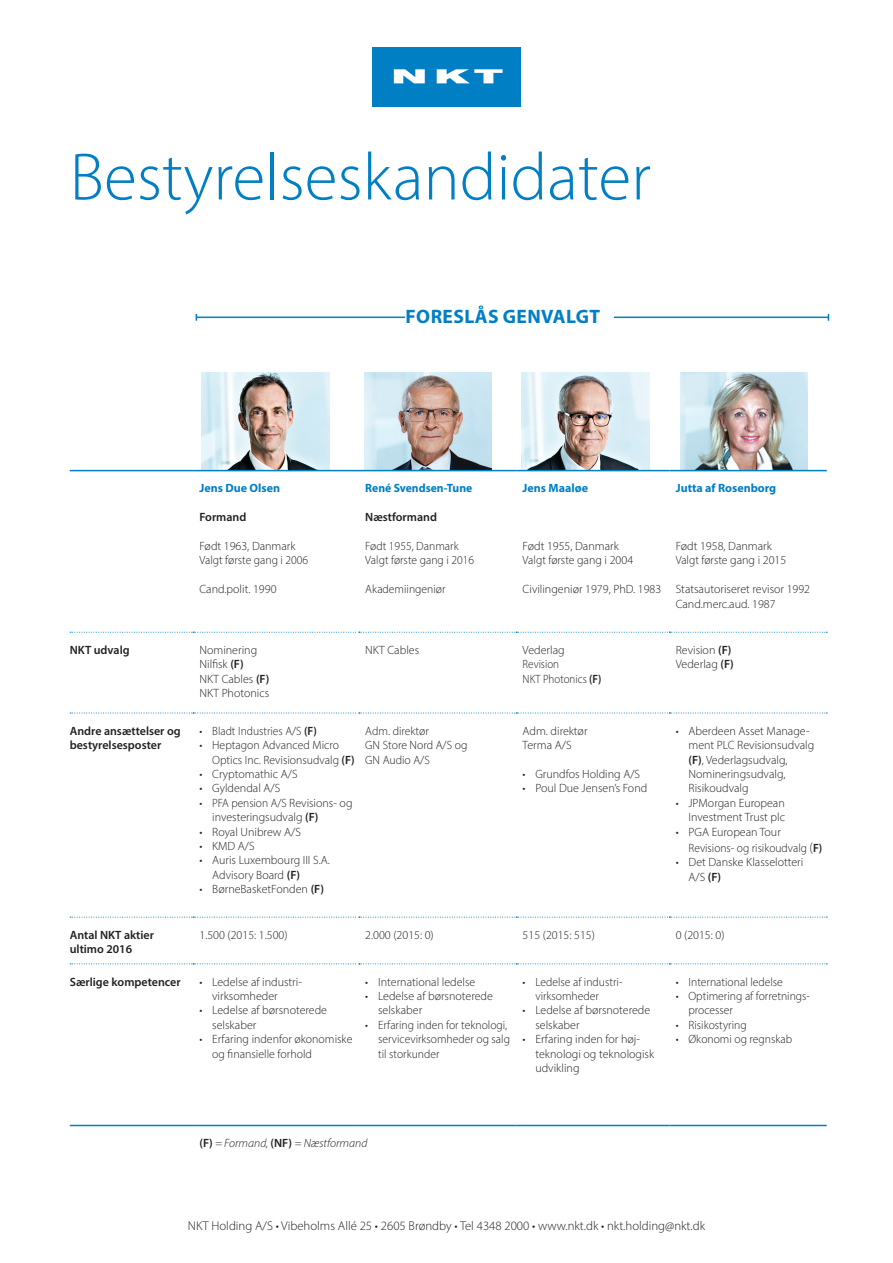
<style>
.page{position:relative;width:893px;height:1263px;background:#fff}
.page>*{position:absolute;margin:0;border:0;box-sizing:border-box;transform-origin:0 0}
.Side_overskrift_45_p{font:300 67.5px "Myriad Pro";color:#007fc5}
.Overskrift_2{font:700 19.5px "Myriad Pro";letter-spacing:.02em;color:#007fc5}
.Brødtekst{font:300 12.75px "Myriad Pro";color:#231f20}
.Brødtekst-2{font:300 12px/14.4px "Myriad Pro";color:#231f20}
.Brødtekst-3{font:600 12px/14.4px "Myriad Pro";color:#231f20}
.Brødtekst-4{font:300 12px/14.4px "Myriad Pro";color:#231f20;scale:.95 1}
.Overskrift_1{font:700 12px "Myriad Pro";color:#007fc5}
.Overskrift_1-2{font:300 12px "Myriad Pro";color:#231f20}
.Brødtekst-5{font:italic 300 12px "Myriad Pro";color:#231f20}
.Brødtekst-6{font:300 12px "Myriad Pro";color:#231f20;scale:.92 1}
.Brødtekst-7{font:300 12px "Myriad Pro";color:#231f20;scale:.96 1}
.Brødtekst-8{font:700 12px "Myriad Pro";color:#007fc5}
.s1{font-weight:600}
.s2{font-size:13.5px}
.s3{font-weight:600;font-style:normal}
</style>
<div class="page">
<img style="left:364px;top:372px;width:128px;height:98px">
<img style="left:522px;top:372px;width:127px;height:98px">
<img style="left:202px;top:372px;width:127px;height:98px">
<img style="left:680px;top:372px;width:128px;height:98px">
<hr style="left:196px;top:317px;width:632px;height:1px;background:#007fc5">
<hr style="left:70px;top:1125px;width:123px;height:1px;background:#007fc5">
<hr style="left:193px;top:1125px;width:166px;height:1px;background:#007fc5">
<hr style="left:359px;top:1125px;width:157px;height:1px;background:#007fc5">
<hr style="left:516px;top:1125px;width:153px;height:1px;background:#007fc5">
<hr style="left:669px;top:1125px;width:158px;height:1px;background:#007fc5">
<svg style="left:70px;top:963px;width:757px;height:1px"></svg>
<hr style="left:70px;top:470px;width:123px;height:1px;background:#007fc5">
<hr style="left:193px;top:470px;width:166px;height:1px;background:#007fc5">
<hr style="left:516px;top:470px;width:153px;height:1px;background:#007fc5">
<hr style="left:669px;top:470px;width:158px;height:1px;background:#007fc5">
<hr style="left:359px;top:470px;width:157px;height:1px;background:#007fc5">
<svg style="left:70px;top:917px;width:757px;height:1px"></svg>
<svg style="left:70px;top:632px;width:757px;height:1px"></svg>
<svg style="left:70px;top:713px;width:757px;height:1px"></svg>
<div style="left:406px;top:298px;width:208px;height:35px;background:#fff"></div>
<div style="left:372px;top:47px;width:149px;height:59px;background:#007fc5"></div>
<svg style="left:394px;top:69px;width:31px;height:14px"></svg>
<svg style="left:437px;top:69px;width:66px;height:14px"></svg>
<p class="Side_overskrift_45_p" style="left:70px;top:136px;width:583px">Bestyrelseskandidater</p>
<p class="Overskrift_2" style="left:406px;top:303px;width:196px">FORESLÅS GENVALGT</p>
<p class="Brødtekst-8" style="left:199px;top:480px;width:82px">Jens Due Olsen</p>
<p class="Brødtekst-3" style="left:199px;top:510px;width:48px">Formand</p>
<p class="Brødtekst-2" style="left:199px;top:539px;width:98px">Født 1963, Danmark</p>
<p class="Brødtekst-2" style="left:199px;top:553px;width:110px">Valgt første gang i 2006</p>
<p class="Brødtekst-2" style="left:199px;top:582px;width:79px">Cand.polit. 1990</p>
<p class="Overskrift_1" style="left:365px;top:480px;width:109px">René Svendsen-Tune</p>
<p class="Brødtekst-3" style="left:365px;top:510px;width:73px">Næstformand</p>
<p class="Brødtekst-2" style="left:365px;top:539px;width:95px">Født 1955, Danmark</p>
<p class="Brødtekst-2" style="left:365px;top:553px;width:110px">Valgt første gang i 2016</p>
<p class="Brødtekst-2" style="left:365px;top:582px;width:82px">Akademiingeniør</p>
<p class="Overskrift_1" style="left:523px;top:480px;width:67px">Jens Maaløe</p>
<p class="Overskrift_1-2" style="left:523px;top:539px;width:98px">Født 1955, Danmark</p>
<p class="Brødtekst-2" style="left:523px;top:553px;width:112px">Valgt første gang i 2004</p>
<p class="Brødtekst-2" style="left:523px;top:582px;width:140px">Civilingeniør 1979, PhD. 1983</p>
<p class="Brødtekst-3" style="left:70px;top:642px;width:61px">NKT udvalg</p>
<p class="Brødtekst-2" style="left:199px;top:643px;width:59px">Nominering</p>
<p class="Brødtekst-2" style="left:199px;top:657px;width:46px">Nilfisk <span class="s1">(F)</span></p>
<p class="Brødtekst-2" style="left:199px;top:671px;width:71px">NKT Cables <span class="s1">(F)</span></p>
<p class="Brødtekst-2" style="left:199px;top:686px;width:71px">NKT Photonics</p>
<p class="Brødtekst-3" style="left:70px;top:723px;width:112px">Andre ansættelser og bestyrelsesposter</p>
<p class="Brødtekst-7" style="left:199px;top:723px;width:124px">• Bladt Industries A/S <span class="s1">(F)</span></p>
<p class="Brødtekst-2" style="left:212px;top:738px;width:144px;text-indent:-13px">• Heptagon Advanced Micro<br>Optics Inc. Revisionsudvalg <span class="s1">(F)</span></p>
<p class="Brødtekst-2" style="left:199px;top:767px;width:100px">• Cryptomathic A/S</p>
<p class="Brødtekst-2" style="left:199px;top:781px;width:82px">• Gyldendal A/S</p>
<p class="Brødtekst-4" style="left:212px;top:795px;width:149px;text-indent:-13px">• PFA pension A/S Revisions- og investeringsudvalg <span class="s1">(F)</span></p>
<p class="Brødtekst-2" style="left:199px;top:824px;width:103px">• Royal Unibrew A/S</p>
<p class="Brødtekst-2" style="left:199px;top:839px;width:57px">• KMD A/S</p>
<p class="Brødtekst-2" style="left:212px;top:853px;width:119px;text-indent:-13px">• Auris Luxembourg III S.A.<br>Advisory Board <span class="s1">(F)</span></p>
<p class="Brødtekst-2" style="left:199px;top:882px;width:126px">• BørneBasketFonden <span class="s1">(F)</span></p>
<p class="Brødtekst-2" style="left:365px;top:643px;width:55px">NKT Cables</p>
<p class="Brødtekst-2" style="left:523px;top:643px;width:44px">Vederlag</p>
<p class="Brødtekst-6" style="left:523px;top:657px;width:41px">Revision</p>
<p class="Brødtekst-6" style="left:523px;top:671px;width:87px">NKT Photonics <span class="s1">(F)</span></p>
<p class="Brødtekst-2" style="left:365px;top:723px;width:65px">Adm. direktør</p>
<p class="Brødtekst-2" style="left:365px;top:738px;width:104px">GN Store Nord A/S og</p>
<p class="Brødtekst-2" style="left:365px;top:752px;width:66px">GN Audio A/S</p>
<p class="Brødtekst-2" style="left:523px;top:723px;width:66px">Adm. direktør</p>
<p class="Brødtekst-2" style="left:523px;top:738px;width:50px">Terma A/S</p>
<p class="Brødtekst-2" style="left:523px;top:767px;width:119px">• Grundfos Holding A/S</p>
<p class="Brødtekst-2" style="left:523px;top:781px;width:126px">• Poul Due Jensen’s Fond</p>
<p class="Overskrift_1" style="left:676px;top:480px;width:102px">Jutta af Rosenborg</p>
<p class="Overskrift_1-2" style="left:676px;top:539px;width:98px">Født 1958, Danmark</p>
<p class="Brødtekst-2" style="left:676px;top:553px;width:112px">Valgt første gang i 2015</p>
<p class="Brødtekst-2" style="left:676px;top:582px;width:136px">Statsautoriseret revisor 1992<br>Cand.merc.aud. 1987</p>
<p class="Brødtekst-2" style="left:676px;top:643px;width:57px">Revision <span class="s1">(F)</span></p>
<p class="Brødtekst-2" style="left:676px;top:657px;width:60px">Vederlag <span class="s1">(F)</span></p>
<p class="Brødtekst-2" style="left:688px;top:723px;width:127px;text-indent:-13px">• Aberdeen Asset Manage&shy;ment PLC Revisionsudvalg <span class="s1">(F)</span>, Vederlagsudvalg,<br>Nomineringsudvalg,<br>Risikoudvalg</p>
<p class="Brødtekst-2" style="left:676px;top:795px;width:111px;text-align:right">• JPMorgan European<br>Investment Trust plc</p>
<p class="Brødtekst-2" style="left:688px;top:823px;width:135px;line-height:16.2px;text-indent:-13px">• PGA European Tour<br>Revisions- og risikoudvalg <span class="s2">(</span><span class="s1">F)</span></p>
<p class="Brødtekst-2" style="left:688px;top:855px;width:116px;text-indent:-13px">• Det Danske Klasselotteri<br>A/S <span class="s1">(F)</span></p>
<p class="Brødtekst-3" style="left:70px;top:927px;width:86px">Antal NKT aktier</p>
<p class="Brødtekst-3" style="left:70px;top:942px;width:64px">ultimo 2016</p>
<p class="Brødtekst-2" style="left:199px;top:927px;width:90px">1.500 (2015: 1.500)</p>
<p class="Brødtekst-2" style="left:365px;top:927px;width:70px">2.000 (2015: 0)</p>
<p class="Brødtekst-2" style="left:523px;top:927px;width:74px">515 (2015: 515)</p>
<p class="Brødtekst-2" style="left:676px;top:927px;width:50px">0 (2015: 0)</p>
<p class="Brødtekst-3" style="left:70px;top:974px;width:112px">Særlige kompetencer</p>
<p class="Brødtekst-2" style="left:212px;top:974px;width:91px;text-indent:-13px">• Ledelse af industri&shy;virksomheder</p>
<p class="Brødtekst-2" style="left:212px;top:1003px;width:116px;text-indent:-13px">• Ledelse af børsnoterede selskaber</p>
<p class="Brødtekst-2" style="left:212px;top:1032px;width:142px;text-indent:-13px">• Erfaring indenfor økonomiske og finansielle forhold</p>
<p class="Brødtekst-2" style="left:365px;top:974px;width:112px">• International ledelse</p>
<p class="Brødtekst-2" style="left:378px;top:989px;width:116px;text-indent:-13px">• Ledelse af børsnoterede selskaber</p>
<p class="Brødtekst-2" style="left:378px;top:1017px;width:133px;text-indent:-13px">• Erfaring inden for teknologi, servicevirksomheder og salg til storkunder</p>
<p class="Brødtekst-2" style="left:535px;top:974px;width:89px;text-indent:-13px">• Ledelse af industri&shy;virksomheder</p>
<p class="Brødtekst-2" style="left:535px;top:1003px;width:116px;text-indent:-13px">• Ledelse af børsnoterede selskaber</p>
<p class="Brødtekst-2" style="left:535px;top:1032px;width:120px;text-indent:-13px">• Erfaring inden for høj&shy;teknologi og teknologisk udvikling</p>
<p class="Brødtekst-2" style="left:676px;top:974px;width:109px">• International ledelse</p>
<p class="Brødtekst-2" style="left:688px;top:989px;width:123px;text-indent:-13px">• Optimering af forretnings&shy;processer</p>
<p class="Brødtekst-2" style="left:676px;top:1017px;width:72px">• Risikostyring</p>
<p class="Brødtekst-2" style="left:676px;top:1032px;width:118px">• Økonomi og regnskab</p>
<p class="Brødtekst-5" style="left:199px;top:1135px;width:169px"><span class="s3">(F)</span> = Formand, <span class="s3">(NF)</span> = Næstformand</p>
<p class="Brødtekst" style="left:188px;top:1218px;width:519px">NKT Holding A/S • Vibeholms Allé 25 • 2605 Brøndby • Tel 4348 2000 • www.nkt.dk • nkt.holding@nkt.dk</p>
</div>
